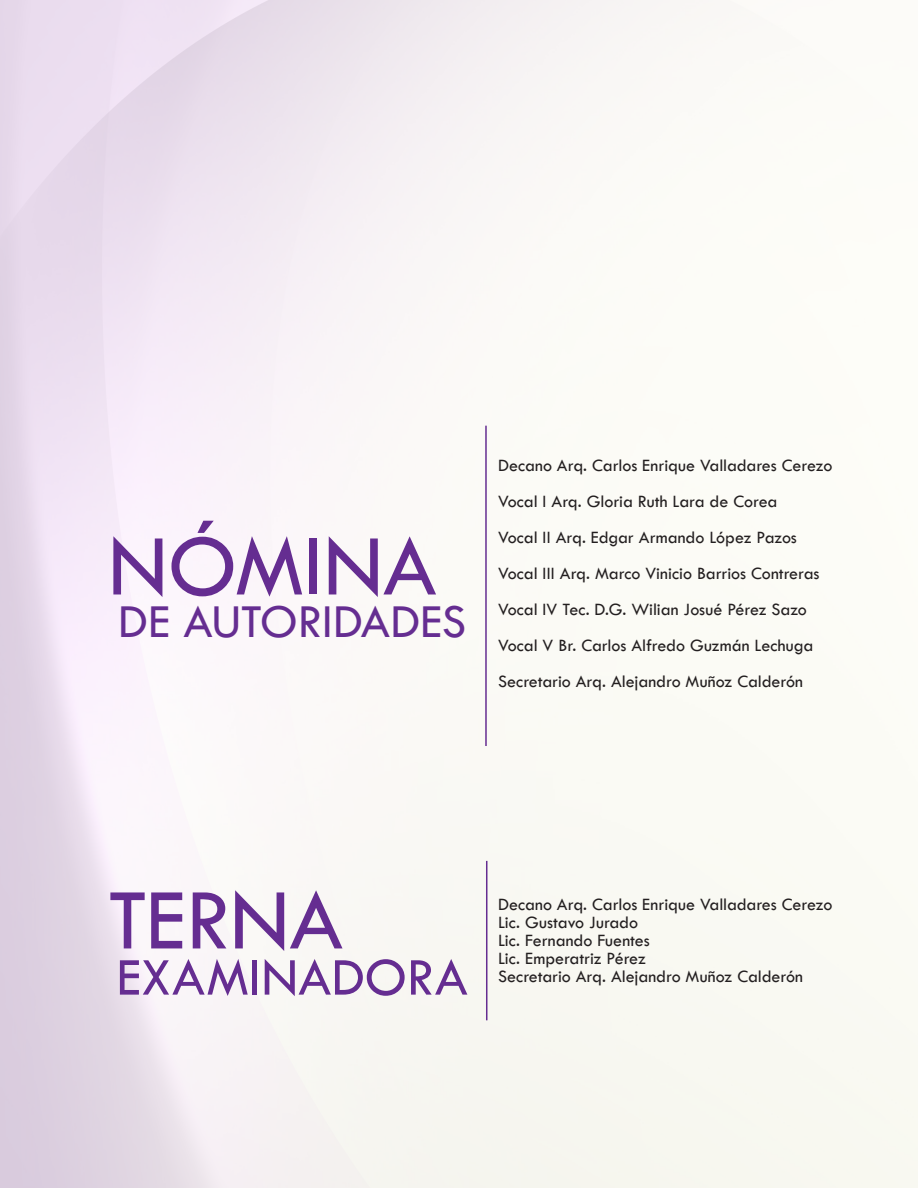
<style>
.page{position:relative;width:918px;height:1188px;background:#fff}
.page>*{position:absolute;margin:0;border:0;box-sizing:border-box;transform-origin:0 0}
.t1{font:90px "Tw Cen";letter-spacing:-.005em;color:#652d91}
.t2{font:55.2px "Tw Cen";color:#652d91}
.t3{font:49.05px "Tw Cen";letter-spacing:-.005em;color:#652d91}
.t4{font:18px/36px "Tw Cen";letter-spacing:-.005em;color:#231f20}
</style>
<div class="page">
<hr style="left:485px;top:426px;width:2px;height:320px;background:#652d91">
<hr style="left:486px;top:861px;width:1px;height:159px;background:#652d91">
<h1 class="t1" style="left:108px;top:512px;width:331px">NÓMINA</h1>
<h3 class="t3" style="left:118px;top:592px;width:349px">DE AUTORIDADES</h3>
<p class="t4" style="left:498px;top:447px;width:336px">Decano Arq. Carlos Enrique Valladares Cerezo Vocal I Arq. Gloria Ruth Lara de Corea<br>Vocal II Arq. Edgar Armando López Pazos Vocal III Arq. Marco Vinicio Barrios Contreras Vocal IV Tec. D.G. Wilian Josué Pérez Sazo Vocal V Br. Carlos Alfredo Guzmán Lechuga Secretario Arq. Alejandro Muñoz Calderón</p>
<h1 class="t1" style="left:108px;top:866px;width:237px">TERNA</h1>
<h2 class="t2" style="left:117px;top:944px;width:353px">EXAMINADORA</h2>
<p class="t4" style="left:498px;top:895px;width:336px;line-height:18px">Decano Arq. Carlos Enrique Valladares Cerezo<br>Lic. Gustavo Jurado<br>Lic. Fernando Fuentes<br>Lic. Emperatriz Pérez<br>Secretario Arq. Alejandro Muñoz Calderón</p>
</div>
